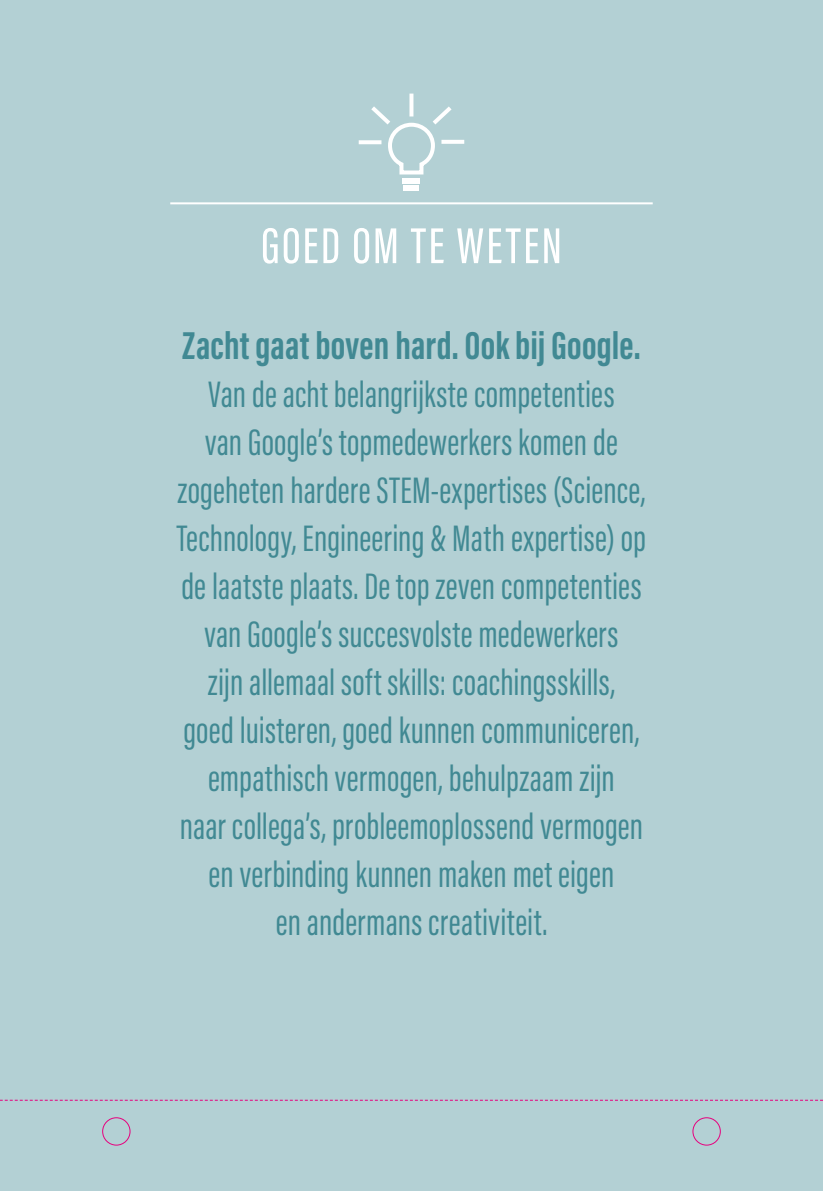
<style>
.page{position:relative;width:823px;height:1191px;background:#fff}
.page>*{position:absolute;margin:0;border:0;box-sizing:border-box;transform-origin:0 0}
.t1{font:500 52px "Acumin Pro Extra Cond";letter-spacing:.05em;color:#fff}
.t2{font:700 40px "Acumin Pro Extra Cond";letter-spacing:.005em;color:#418993}
.t3{font:38px/48px "Acumin Pro Extra Cond";letter-spacing:.005em;color:#418993;text-align:center}
</style>
<div class="page">
<div style="left:0;top:0;width:822px;height:1191px;background:#b3d0d4"></div>
<div style="left:402px;top:178px;width:18px;height:5px;background:#fff"></div>
<div style="left:403px;top:186px;width:16px;height:5px;background:#fff"></div>
<svg style="left:409px;top:94px;width:4px;height:8px"></svg>
<svg style="left:455px;top:140px;width:9px;height:4px"></svg>
<svg style="left:358px;top:140px;width:9px;height:4px"></svg>
<svg style="left:367px;top:102px;width:88px;height:73px"></svg>
<hr style="left:170px;top:202px;width:482px;height:2px;background:#fff">
<div style="left:102px;top:1117px;width:28px;height:28px;border:1px solid #e6007e;border-radius:50%"></div>
<div style="left:692px;top:1117px;width:28px;height:28px;border:1px solid #e6007e;border-radius:50%"></div>
<svg style="left:0;top:1099px;width:822px;height:1px"></svg>
<h1 class="t1" style="left:261px;top:214px;width:302px">GOED OM TE WETEN</h1>
<p class="t2" style="left:182px;top:321px;width:460px">Zacht gaat boven hard. Ook bij Google.</p>
<p class="t3" style="left:177px;top:370px;width:470px">Van de acht belangrijkste competenties<br>van Google’s topmedewerkers komen de zogeheten hardere STEM-expertises (Science, Technology, Engineering &amp; Math expertise) op de laatste plaats. De top zeven competenties van Google’s succesvolste medewerkers<br>zijn allemaal soft skills: coachingsskills,<br>goed luisteren, goed kunnen communiceren, empathisch vermogen, behulpzaam zijn<br>naar collega’s, probleemoplossend vermogen en verbinding kunnen maken met eigen<br>en andermans creativiteit.</p>
</div>
